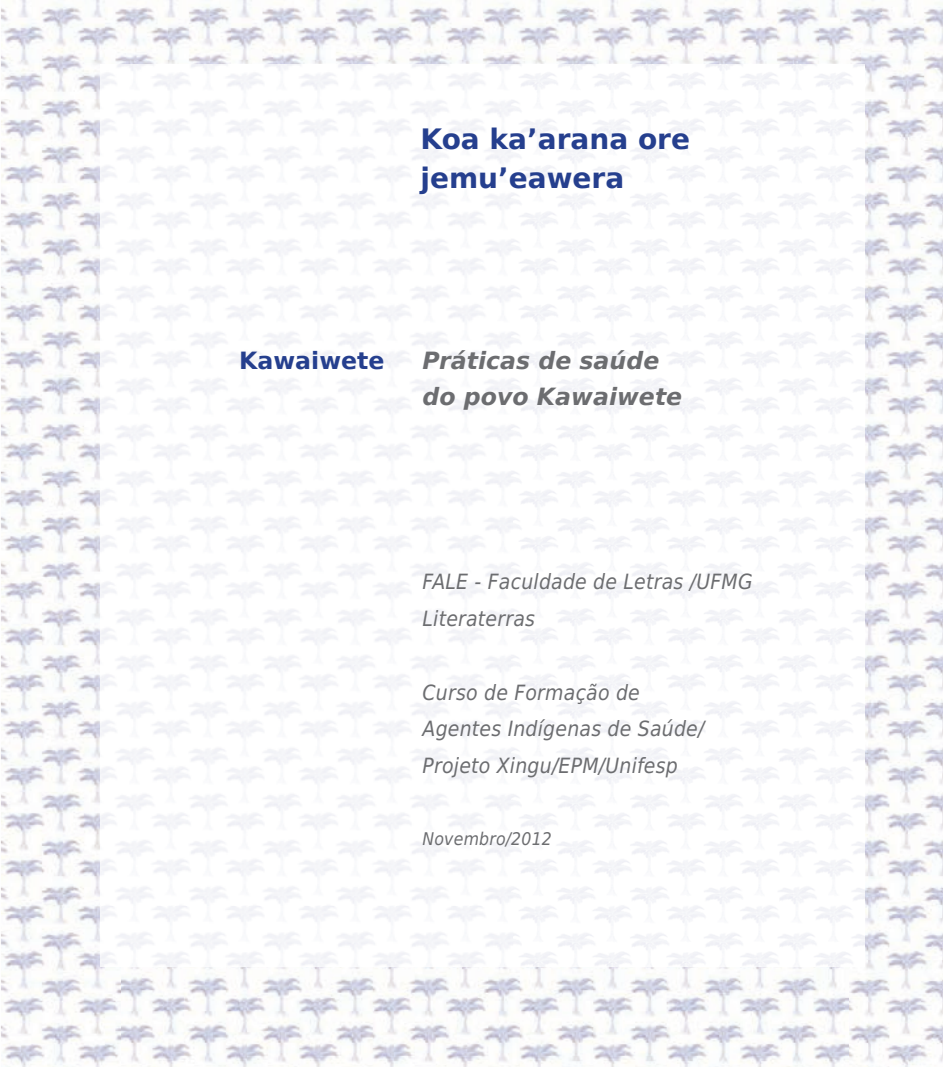
<style>
.page{position:relative;width:943px;height:1067px;background:#fff}
.page>*{position:absolute;margin:0;border:0;box-sizing:border-box;transform-origin:0 0}
.t1{font:700 28px/39.4px "DejaVu Sans";color:#253f8e}
.t2{font:italic 700 23.62px/36.8px "DejaVu Sans";color:#6c6d70}
.t3{font:700 23.62px "DejaVu Sans";color:#253f8e}
.t4{font:italic 21px/36.8px "DejaVu Sans Condensed";letter-spacing:.01em;color:#6c6d70}
.t5{font:italic 17.5px "DejaVu Sans Condensed";letter-spacing:.01em;color:#6c6d70}
</style>
<div class="page">
<img style="left:1px;top:0;width:942px;height:99px">
<img style="left:1px;top:99px;width:120px;height:967px">
<img style="left:848px;top:99px;width:95px;height:967px">
<img style="left:121px;top:966px;width:727px;height:100px">
<img style="left:100px;top:64px;width:764px;height:902px">
<h1 class="t1" style="left:420px;top:118px;width:271px">Koa ka’arana ore jemu’eawera</h1>
<p class="t3" style="left:239px;top:341px;width:147px">Kawaiwete</p>
<p class="t2" style="left:422px;top:341px;width:261px">Práticas de saúde do povo Kawaiwete</p>
<p class="t4" style="left:422px;top:563px;width:331px">FALE - Faculdade de Letras /UFMG<br>Literaterras</p>
<p class="t4" style="left:422px;top:673px;width:283px">Curso de Formação de<br>Agentes Indígenas de Saúde/<br>Projeto Xingu/EPM/Unifesp</p>
<p class="t5" style="left:422px;top:825px;width:131px">Novembro/2012</p>
</div>
